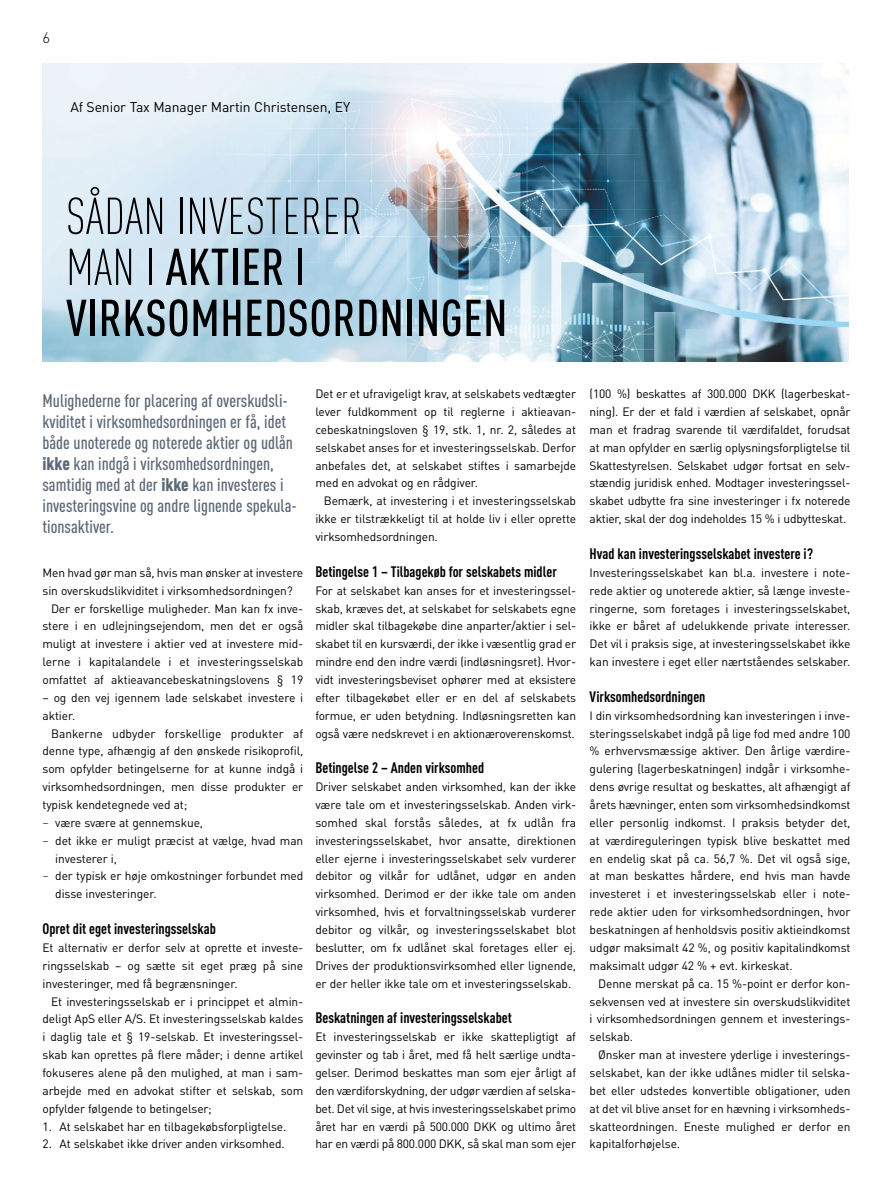
<style>
.page{position:relative;width:893px;height:1191px;background:#fff}
.page>*{position:absolute;margin:0;border:0;box-sizing:border-box;transform-origin:0 0}
.t1{font:500 condensed 51px/51px "DINOT";letter-spacing:.01em;color:#000}
.t2{font:500 condensed 18px/21px "DINOT";color:#5c6877}
.t3{font:700 condensed 15px "DIN Pro";color:#000}
.t4{font:300 15px "DIN Pro";color:#000}
.t5{font:13.95px "DIN Pro";letter-spacing:-.01em;color:#000}
.t6{font:12px/17.9px "DINOT";letter-spacing:-.01em;color:#000;text-align:justify}
.s1{font-weight:300}
.s2{font-weight:400}
.s3{font-weight:900}
.s4{font-family:"Chronicle Text G1"}
</style>
<div class="page">
<img style="left:43px;top:64px;width:806px;height:297px">
<p class="t4" style="left:43px;top:26px;width:9px">6</p>
<p class="t5" style="left:70px;top:96px;width:281px">Af Senior Tax Manager Martin Christensen, EY</p>
<p class="t1" style="left:66px;top:190px;width:443px"><span class="s1">SÅDAN INVESTERER<br>MAN I</span> AKTIER <span class="s2">I<br></span>VIRKSOMHEDSORDNINGEN</p>
<p class="t2" style="left:43px;top:390px;width:256px">Mulighederne for placering af overskudsli&shy;kviditet i virksomhedsordningen er få, idet både unoterede og noterede aktier og udlån <span class="s3">ikke</span> kan indgå i virksomhedsordningen, samtidig med at der <span class="s3">ikke</span> kan investeres i investeringsvine og andre lignende spekula&shy;tionsaktiver.</p>
<p class="t6" style="left:43px;top:563px;width:262px">Men hvad gør man så, hvis man ønsker at investere</p>
<p class="t6" style="left:43px;top:581px;width:252px">sin overskudslikviditet i virksomhedsordningen?</p>
<p class="t6" style="left:51px;top:599px;width:254px">Der er forskellige muligheder. Man kan fx inve-</p>
<p class="t6" style="left:43px;top:617px;width:262px">stere i en udlejningsejendom, men det er også</p>
<p class="t6" style="left:43px;top:635px;width:262px">muligt at investere i aktier ved at investere mid-</p>
<p class="t6" style="left:43px;top:652px;width:262px">lerne i kapitalandele i et investeringsselskab</p>
<p class="t6" style="left:43px;top:670px;width:262px">omfattet af aktieavancebeskatningslovens § 19</p>
<p class="t6" style="left:43px;top:688px;width:262px">– og den vej igennem lade selskabet investere i</p>
<p class="t6" style="left:43px;top:706px;width:34px">aktier.</p>
<p class="t6" style="left:51px;top:724px;width:254px">Bankerne udbyder forskellige produkter af</p>
<p class="t6" style="left:43px;top:742px;width:262px">denne type, afhængig af den ønskede risikoprofil,</p>
<p class="t6" style="left:43px;top:760px;width:262px">som opfylder betingelserne for at kunne indgå i</p>
<p class="t6" style="left:43px;top:777px;width:262px">virksomhedsordningen, men disse produkter er</p>
<p class="t6" style="left:43px;top:795px;width:146px">typisk kendetegnede ved at;</p>
<p class="t6" style="left:43px;top:813px;width:162px"><span class="s4">−</span> være svære at gennemskue,</p>
<p class="t6" style="left:43px;top:831px;width:262px"><span class="s4">−</span> det ikke er muligt præcist at vælge, hvad man</p>
<p class="t6" style="left:55px;top:849px;width:63px">investerer i,</p>
<p class="t6" style="left:43px;top:867px;width:262px"><span class="s4">−</span> der typisk er høje omkostninger forbundet med</p>
<p class="t6" style="left:55px;top:885px;width:103px">disse investeringer.</p>
<p class="t3" style="left:43px;top:917px;width:175px">Opret dit eget investeringsselskab</p>
<p class="t6" style="left:43px;top:938px;width:262px">Et alternativ er derfor selv at oprette et investe-</p>
<p class="t6" style="left:43px;top:956px;width:262px">ringsselskab – og sætte sit eget præg på sine</p>
<p class="t6" style="left:43px;top:974px;width:197px">investeringer, med få begrænsninger.</p>
<p class="t6" style="left:51px;top:992px;width:254px">Et investeringsselskab er i princippet et almin-</p>
<p class="t6" style="left:43px;top:1010px;width:262px">deligt ApS eller A/S. Et investeringsselskab kaldes</p>
<p class="t6" style="left:43px;top:1027px;width:262px">i daglig tale et § 19-selskab. Et investeringssel-</p>
<p class="t6" style="left:43px;top:1045px;width:262px">skab kan oprettes på flere måder; i denne artikel</p>
<p class="t6" style="left:43px;top:1063px;width:262px">fokuseres alene på den mulighed, at man i sam-</p>
<p class="t6" style="left:43px;top:1081px;width:262px">arbejde med en advokat stifter et selskab, som</p>
<p class="t6" style="left:43px;top:1099px;width:171px">opfylder følgende to betingelser;</p>
<p class="t6" style="left:43px;top:1117px;width:245px">1. At selskabet har en tilbagekøbsforpligtelse.</p>
<p class="t6" style="left:43px;top:1135px;width:244px">2. At selskabet ikke driver anden virksomhed.</p>
<p class="t6" style="left:315px;top:384px;width:262px">Det er et ufravigeligt krav, at selskabets vedtægter</p>
<p class="t6" style="left:315px;top:402px;width:262px">lever fuldkomment op til reglerne i aktieavan-</p>
<p class="t6" style="left:315px;top:420px;width:262px">cebeskatningsloven § 19, stk. 1, nr. 2, således at</p>
<p class="t6" style="left:315px;top:438px;width:262px">selskabet anses for et investeringsselskab. Derfor</p>
<p class="t6" style="left:315px;top:456px;width:262px">anbefales det, at selskabet stiftes i samarbejde</p>
<p class="t6" style="left:315px;top:474px;width:164px">med en advokat og en rådgiver.</p>
<p class="t6" style="left:324px;top:492px;width:254px">Bemærk, at investering i et investeringsselskab</p>
<p class="t6" style="left:315px;top:509px;width:262px">ikke er tilstrækkeligt til at holde liv i eller oprette</p>
<p class="t6" style="left:315px;top:527px;width:124px">virksomhedsordningen.</p>
<p class="t3" style="left:315px;top:560px;width:243px">Betingelse 1 – Tilbagekøb for selskabets midler</p>
<p class="t6" style="left:315px;top:581px;width:262px">For at selskabet kan anses for et investeringssel&shy;skab, kræves det, at selskabet for selskabets egne midler skal tilbagekøbe dine anparter/aktier i sel&shy;skabet til en kursværdi, der ikke i væsentlig grad er mindre end den indre værdi (indløsningsret). Hvor&shy;vidt investeringsbeviset ophører med at eksistere efter tilbagekøbet eller er en del af selskabets formue, er uden betydning. Indløsningsretten kan også være nedskrevet i en aktionæroverenskomst.</p>
<p class="t3" style="left:315px;top:756px;width:170px">Betingelse 2 – Anden virksomhed</p>
<p class="t6" style="left:315px;top:777px;width:262px">Driver selskabet anden virksomhed, kan der ikke være tale om et investeringsselskab. Anden virk&shy;somhed skal forstås således, at fx udlån fra investeringsselskabet, hvor ansatte, direktionen eller ejerne i investeringsselskabet selv vurderer debitor og vilkår for udlånet, udgør en anden virksomhed. Derimod er der ikke tale om anden virksomhed, hvis et forvaltningsselskab vurderer debitor og vilkår, og investeringsselskabet blot beslutter, om fx udlånet skal foretages eller ej.<br>Drives der produktionsvirksomhed eller lignende, er der heller ikke tale om et investeringsselskab.</p>
<p class="t3" style="left:315px;top:1006px;width:198px">Beskatningen af investeringsselskabet</p>
<p class="t6" style="left:315px;top:1027px;width:262px">Et investeringsselskab er ikke skattepligtigt af gevinster og tab i året, med få helt særlige undta&shy;gelser. Derimod beskattes man som ejer årligt af den værdiforskydning, der udgør værdien af selska&shy;bet. Det vil sige, at hvis investeringsselskabet primo året har en værdi på 500.000 DKK og ultimo året har en værdi på 800.000 DKK, så skal man som ejer</p>
<p class="t6" style="left:590px;top:385px;width:262px">(100 %) beskattes af 300.000 DKK (lagerbeskat&shy;ning). Er der et fald i værdien af selskabet, opnår man et fradrag svarende til værdifaldet, forudsat at man opfylder en særlig oplysningsforpligtelse til Skattestyrelsen. Selskabet udgør fortsat en selv&shy;stændig juridisk enhed. Modtager investeringssel&shy;skabet udbytte fra sine investeringer i fx noterede aktier, skal der dog indeholdes 15 % i udbytteskat.</p>
<p class="t3" style="left:590px;top:542px;width:225px">Hvad kan investeringsselskabet investere i?</p>
<p class="t6" style="left:590px;top:563px;width:262px">Investeringsselskabet kan bl.a. investere i note&shy;rede aktier og unoterede aktier, så længe investe&shy;ringerne, som foretages i investeringsselskabet, ikke er båret af udelukkende private interesser.<br>Det vil i praksis sige, at investeringsselskabet ikke kan investere i eget eller nærtståendes selskaber.</p>
<p class="t3" style="left:590px;top:685px;width:117px">Virksomhedsordningen</p>
<p class="t6" style="left:590px;top:706px;width:262px">I din virksomhedsordning kan investeringen i inve-</p>
<p class="t6" style="left:590px;top:724px;width:262px">steringsselskabet indgå på lige fod med andre 100</p>
<p class="t6" style="left:590px;top:742px;width:262px">% erhvervsmæssige aktiver. Den årlige værdire-</p>
<p class="t6" style="left:590px;top:760px;width:262px">gulering (lagerbeskatningen) indgår i virksomhe-</p>
<p class="t6" style="left:590px;top:777px;width:262px">dens øvrige resultat og beskattes, alt afhængigt af</p>
<p class="t6" style="left:590px;top:795px;width:262px">årets hævninger, enten som virksomhedsindkomst</p>
<p class="t6" style="left:590px;top:813px;width:262px">eller personlig indkomst. I praksis betyder det,</p>
<p class="t6" style="left:590px;top:831px;width:262px">at værdireguleringen typisk blive beskattet med</p>
<p class="t6" style="left:590px;top:849px;width:262px">en endelig skat på ca. 56,7 %. Det vil også sige,</p>
<p class="t6" style="left:590px;top:867px;width:262px">at man beskattes hårdere, end hvis man havde</p>
<p class="t6" style="left:590px;top:885px;width:262px">investeret i et investeringsselskab eller i note-</p>
<p class="t6" style="left:590px;top:902px;width:262px">rede aktier uden for virksomhedsordningen, hvor</p>
<p class="t6" style="left:590px;top:920px;width:262px">beskatningen af henholdsvis positiv aktieindkomst</p>
<p class="t6" style="left:590px;top:938px;width:262px">udgør maksimalt 42 %, og positiv kapitalindkomst</p>
<p class="t6" style="left:590px;top:956px;width:205px">maksimalt udgør 42 % + evt. kirkeskat.</p>
<p class="t6" style="left:598px;top:974px;width:254px">Denne merskat på ca. 15 %-point er derfor kon-</p>
<p class="t6" style="left:590px;top:992px;width:262px">sekvensen ved at investere sin overskudslikviditet</p>
<p class="t6" style="left:590px;top:1010px;width:262px">i virksomhedsordningen gennem et investerings-</p>
<p class="t6" style="left:590px;top:1027px;width:45px">selskab.</p>
<p class="t6" style="left:598px;top:1045px;width:254px">Ønsker man at investere yderlige i investerings-</p>
<p class="t6" style="left:590px;top:1063px;width:262px">selskabet, kan der ikke udlånes midler til selska-</p>
<p class="t6" style="left:590px;top:1081px;width:262px">bet eller udstedes konvertible obligationer, uden</p>
<p class="t6" style="left:590px;top:1099px;width:262px">at det vil blive anset for en hævning i virksomheds-</p>
<p class="t6" style="left:590px;top:1117px;width:262px">skatteordningen. Eneste mulighed er derfor en</p>
<p class="t6" style="left:590px;top:1135px;width:92px">kapitalforhøjelse.</p>
</div>
